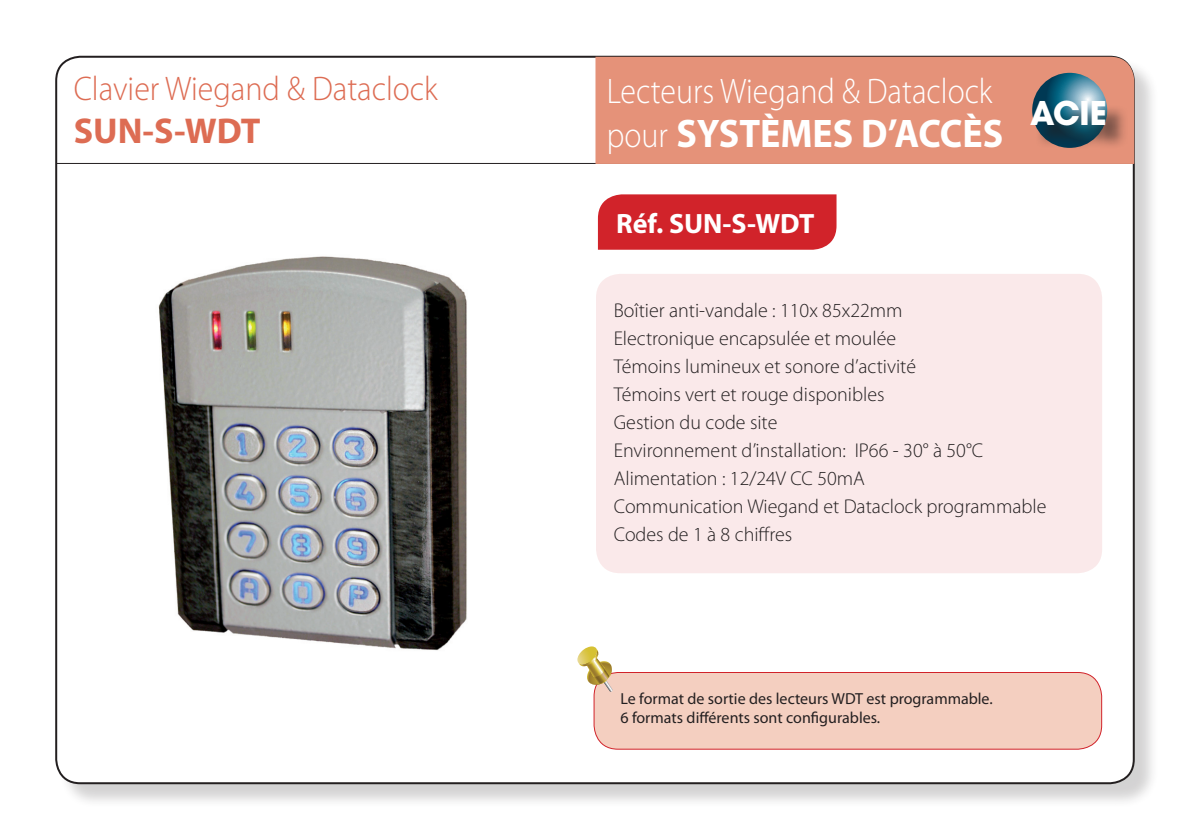
<style>
.page{position:relative;width:1191px;height:840px;background:#fff}
.page>*{position:absolute;margin:0;border:0;box-sizing:border-box;transform-origin:0 0}
.t1{font:700 40px "Myriad Pro";color:#fff;scale:.95 1}
.t2{font:700 36px "Myriad Pro";color:#dd6c53}
.t3{font:700 36px "Avant Garde Gothic Itc T";color:#fff}
.t4{font:300 35.6px "Myriad Pro";color:#fff;scale:.9 1}
.t5{font:300 34.2px "Myriad Pro";color:#dd6c53;scale:.94 1}
.t6{font:700 28px "Myriad Pro";color:#fff}
.t7{font:300 20px "Myriad Pro";color:#231f20}
.t8{font:16px "Myriad Pro";color:#231f20}
.s1{font-weight:300;font-size:35.6px}
</style>
<div class="page">
<div style="left:58px;top:59px;width:1101px;height:749px;background:#231f20;opacity:.2"></div>
<div style="left:56px;top:57px;width:1077px;height:725px;background:#fff;border-radius:24px"></div>
<hr style="left:56px;top:163px;width:1078px;height:1px;background:#231f20">
<div style="left:595px;top:57px;width:539px;height:107px;background:#e59279"></div>
<svg style="left:1032px;top:73px;width:75px;height:75px;background:#448098"></svg>
<div style="left:596px;top:274px;width:506px;height:299px;background:#fae9ea;border-radius:24px"></div>
<div style="left:594px;top:672px;width:507px;height:76px;background:#f4cfc0;border-radius:24px"></div>
<div style="left:593px;top:671px;width:509px;height:78px;border:1px solid #d1232a;border-radius:24px"></div>
<div style="left:598px;top:194px;width:238px;height:55px;background:#d1232a"></div>
<div style="left:1034px;top:104px;width:95px;height:45px;background:#231f20;opacity:.75"></div>
<svg style="left:577px;top:646px;width:36px;height:45px"></svg>
<img style="left:158px;top:256px;width:309px;height:395px">
<p class="t5" style="left:74px;top:68px;width:389px">Clavier Wiegand &amp; Dataclock</p>
<p class="t2" style="left:74px;top:107px;width:188px">SUN-S-WDT</p>
<p class="t4" style="left:607px;top:69px;width:430px">Lecteurs Wiegand &amp; Dataclock</p>
<p class="t1" style="left:607px;top:107px;width:419px"><span class="s1">pour</span> SYSTÈMES D’ACCÈS</p>
<p class="t6" style="left:616px;top:205px;width:200px">Réf. SUN-S-WDT</p>
<p class="t3" style="left:1030px;top:91px;width:78px">ACIE</p>
<p class="t7" style="left:613px;top:298px;width:290px">Boîtier anti-vandale : 110x 85x22mm</p>
<p class="t7" style="left:613px;top:326px;width:284px">Electronique encapsulée et moulée</p>
<p class="t7" style="left:613px;top:354px;width:304px">Témoins lumineux et sonore d’activité</p>
<p class="t7" style="left:613px;top:382px;width:272px">Témoins vert et rouge disponibles</p>
<p class="t7" style="left:613px;top:410px;width:165px">Gestion du code site</p>
<p class="t7" style="left:613px;top:438px;width:371px">Environnement d’installation: IP66 - 30° à 50°C</p>
<p class="t7" style="left:613px;top:466px;width:253px">Alimentation : 12/24V CC 50mA</p>
<p class="t7" style="left:613px;top:494px;width:434px">Communication Wiegand et Dataclock programmable</p>
<p class="t7" style="left:613px;top:522px;width:180px">Codes de 1 à 8 chiffres</p>
<p class="t8" style="left:620px;top:688px;width:374px">Le format de sortie des lecteurs WDT est programmable.</p>
<p class="t8" style="left:620px;top:707px;width:261px">6 formats différents sont configurables.</p>
</div>
